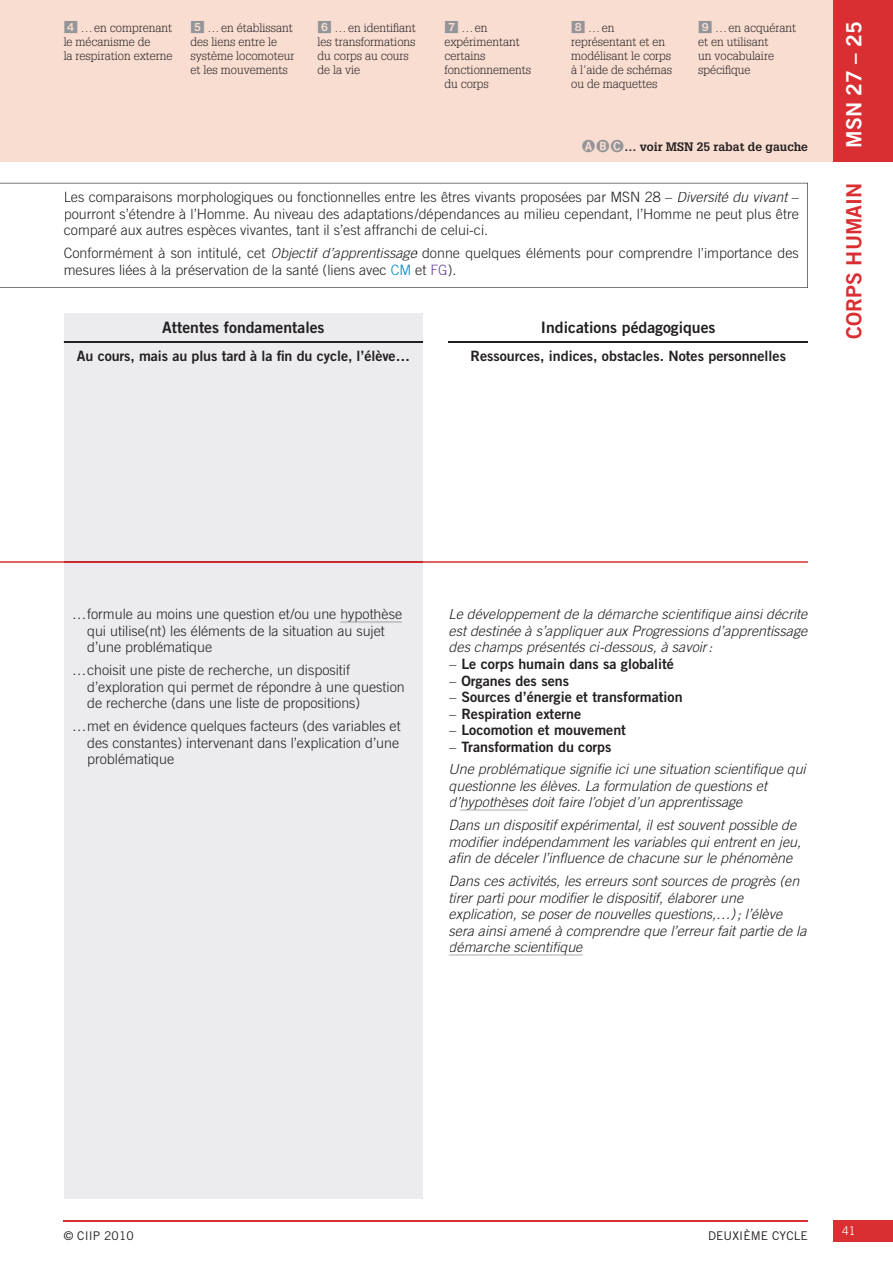
<style>
.page{position:relative;width:893px;height:1263px;background:#fff}
.page>*{position:absolute;margin:0;border:0;box-sizing:border-box;transform-origin:0 0}
.t1{font:21px "Trade Gothic LT Std Bd 2";color:#da2f32}
.t2{font:21px "Trade Gothic LT Std Bd 2";color:#fff}
.t3{font:15.75px "Trade Gothic LT Std Bd 2";color:#231f20}
.t4{font:300 14.25px/16.5px "Trade Gothic LT Std";color:#231f20}
.t5{font:italic 300 14.25px/16.5px "Trade Gothic LT Std";color:#231f20}
.t6{font:14.25px "Trade Gothic LT Std Bd 2";color:#231f20}
.t7{font:300 12px/13.8px "Glypha LT Std";color:#231f20}
.t8{font:700 12px "Glypha LT Std";color:#231f20}
.t9{font:12px "Trade Gothic LT Std";letter-spacing:.01em;color:#231f20}
.t10{font:300 12px "Trade Gothic LT Std";color:#fff}
.s1{font-family:"PER pastilles";font-weight:400;font-size:14.25px;color:#939598}
.s2{font-style:italic}
.s3{color:#0084ca}
.s4{color:#6c3f99}
.s5{font-family:"Trade Gothic LT Std";font-weight:300;font-style:italic}
</style>
<div class="page">
<hr style="left:64px;top:1220px;width:744px;height:1px;background:#da2f32">
<div style="left:833px;top:1220px;width:60px;height:22px;background:#da2f32"></div>
<div style="left:0;top:0;width:833px;height:162px;background:#f9ddd1"></div>
<div style="left:833px;top:0;width:60px;height:162px;background:#da2f32"></div>
<div style="left:64px;top:313px;width:359px;height:886px;background:#ececee"></div>
<svg style="left:0;top:183px;width:808px;height:105px"></svg>
<hr style="left:64px;top:341px;width:359px;height:1px;background:#231f20">
<hr style="left:449px;top:341px;width:359px;height:1px;background:#231f20">
<hr style="left:423px;top:561px;width:385px;height:2px;background:#da2f32">
<hr style="left:0;top:561px;width:64px;height:2px;background:#da2f32">
<hr style="left:64px;top:561px;width:359px;height:2px;background:#cb2b2e">
<hr style="left:342px;top:622px;width:60px;height:1px;background:#c4c5c7">
<svg style="left:460px;top:806px;width:68px;height:5px"></svg>
<hr style="left:450px;top:955px;width:132px;height:1px;background:#d1d2d4">
<p class="t7" style="left:64px;top:22px;width:110px"><span class="s1">4</span> … en comprenant le mécanisme de<br>la respiration externe</p>
<p class="t7" style="left:317px;top:22px;width:100px"><span class="s1">6</span> … en identifiant les transformations du corps au cours de la vie</p>
<p class="t7" style="left:571px;top:22px;width:103px"><span class="s1">8</span> … en représentant et en modélisant le corps à l’aide de schémas ou de maquettes</p>
<p class="t7" style="left:191px;top:22px;width:105px"><span class="s1">5</span> … en établissant des liens entre le système locomoteur et les mouvements</p>
<p class="t7" style="left:444px;top:22px;width:88px"><span class="s1">7</span> … en expérimentant certains fonctionnements du corps</p>
<p class="t7" style="left:698px;top:22px;width:100px"><span class="s1">9</span> … en acquérant et en utilisant<br>un vocabulaire spécifique</p>
<p class="t8" style="left:581px;top:143px;width:228px"><span class="s1">ABC</span>… voir MSN 25 rabat de gauche</p>
<p class="t4" style="left:64px;top:190px;width:736px;text-align:justify">Les comparaisons morphologiques ou fonctionnelles entre les êtres vivants proposées par MSN 28 – <span class="s2">Diversité du vivant</span> – pourront s’étendre à l’Homme. Au niveau des adaptations /dépendances au milieu cependant, l’Homme ne peut plus être comparé aux autres espèces vivantes, tant il s’est affranchi de celui-ci.</p>
<p class="t4" style="left:64px;top:246px;width:736px">Conformément à son intitulé, cet <span class="s2">Objectif d’apprentissage</span> donne quelques éléments pour comprendre l’importance des mesures liées à la préservation de la santé (liens avec <span class="s3">CM</span> et <span class="s4">FG</span>).</p>
<p class="t3" style="left:162px;top:322px;width:164px">Attentes fondamentales</p>
<p class="t3" style="left:541px;top:322px;width:176px">Indications pédagogiques</p>
<p class="t6" style="left:77px;top:350px;width:335px">Au cours, mais au plus tard à la fin du cycle, l’élève…</p>
<p class="t6" style="left:470px;top:350px;width:317px">Ressources, indices, obstacles. Notes personnelles</p>
<h1 class="t2" style="left:846px;top:148px;width:128px;rotate:-90deg">MSN 27 – 25</h1>
<h1 class="t1" style="left:846px;top:339px;width:157px;rotate:-90deg">CORPS HUMAIN</h1>
<p class="t4" style="left:87px;top:607px;width:316px;text-indent:-15px">… formule au moins une question et /ou une hypothèse qui utilise(nt) les éléments de la situation au sujet d’une problématique</p>
<p class="t4" style="left:87px;top:663px;width:319px;text-indent:-15px">… choisit une piste de recherche, un dispositif d’exploration qui permet de répondre à une question de recherche (dans une liste de propositions)</p>
<p class="t4" style="left:87px;top:719px;width:315px;text-align:justify;text-indent:-15px">… met en évidence quelques facteurs (des variables et des constantes) intervenant dans l’explication d’une problématique</p>
<p class="t5" style="left:449px;top:607px;width:360px;text-align:justify">Le développement de la démarche scientifique ainsi décrite est destinée à s’appliquer aux Progressions d’apprentissage des champs présentés ci-dessous, à savoir :</p>
<p class="t6" style="left:449px;top:659px;width:227px"><span class="s5">–</span> Le corps humain dans sa globalité</p>
<p class="t6" style="left:449px;top:675px;width:122px"><span class="s5">–</span> Organes des sens</p>
<p class="t6" style="left:449px;top:692px;width:235px"><span class="s5">–</span> Sources d’énergie et transformation</p>
<p class="t6" style="left:449px;top:708px;width:134px"><span class="s5">–</span> Respiration externe</p>
<p class="t6" style="left:449px;top:725px;width:179px"><span class="s5">–</span> Locomotion et mouvement</p>
<p class="t6" style="left:449px;top:741px;width:164px"><span class="s5">–</span> Transformation du corps</p>
<p class="t5" style="left:449px;top:762px;width:359px">Une problématique signifie ici une situation scientifique qui questionne les élèves. La formulation de questions et<br>d’h othèses doit faire l’objet d’un apprentissage</p>
<p class="t5" style="left:449px;top:792px;width:349px;line-height:23px;text-indent:19px">yp<br>Dans un dispositif expérimental, il est souvent possible de</p>
<p class="t5" style="left:449px;top:835px;width:354px">modifier indépendamment les variables qui entrent en jeu, afin de déceler l’influence de chacune sur le phénomène</p>
<p class="t5" style="left:449px;top:874px;width:359px">Dans ces activités, les erreurs sont sources de progrès (en tirer parti pour modifier le dispositif, élaborer une explication, se poser de nouvelles questions,…) ; l’élève sera ainsi amené à comprendre que l’erreur fait partie de la démarche scientifique</p>
<p class="t9" style="left:64px;top:1231px;width:72px">© CIIP 2010</p>
<p class="t9" style="left:708px;top:1231px;width:101px">DEUXIÈME CYCLE</p>
<p class="t10" style="left:842px;top:1227px;width:15px">41</p>
</div>
